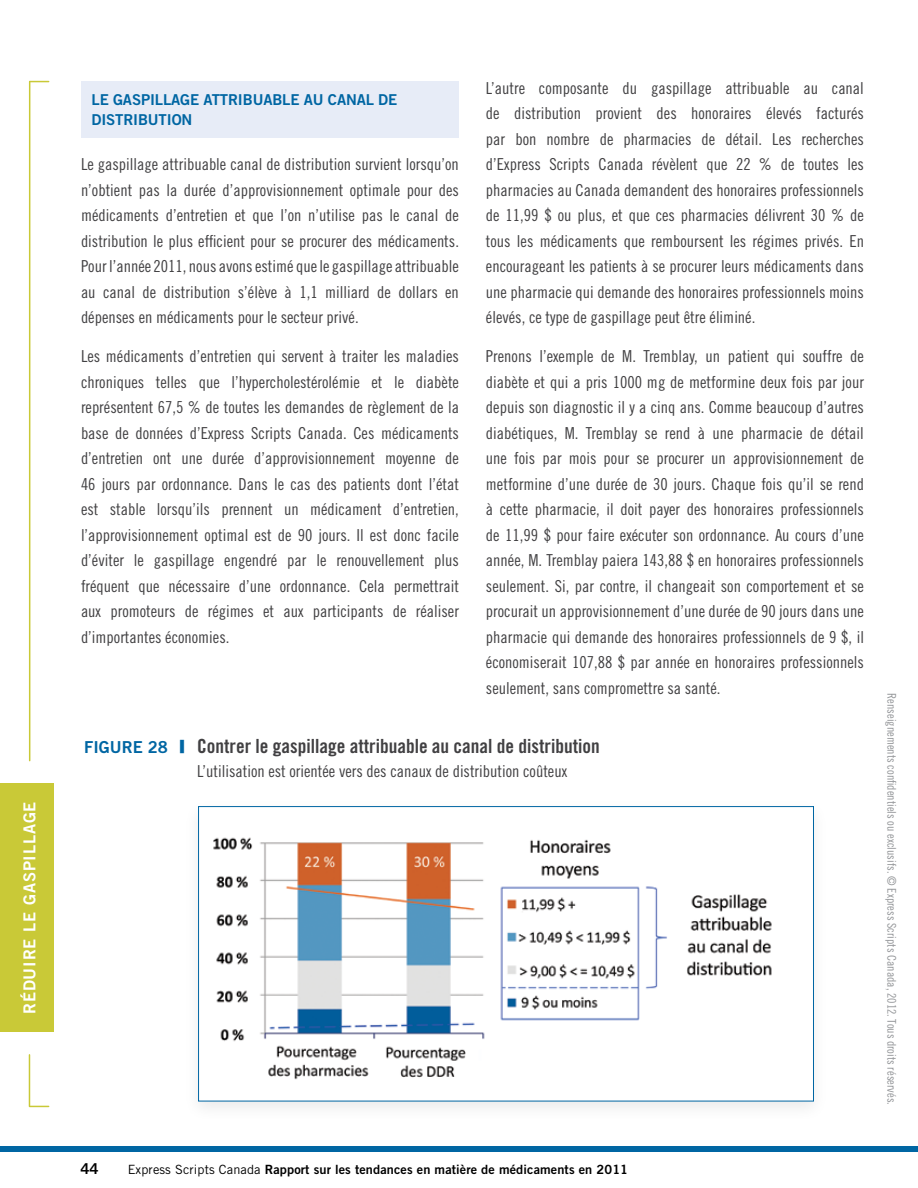
<style>
.page{position:relative;width:918px;height:1188px;background:#fff}
.page>*{position:absolute;margin:0;border:0;box-sizing:border-box;transform-origin:0 0}
.t1{font:19.5px "Trade Gothic Bold Cond Twenty";color:#414042}
.t2{font:16.5px/25.5px "Trade Gothic Cond Eighteen";color:#414042;text-align:justify}
.t3{font:16.5px "Trade Gothic Bold Two";letter-spacing:.05em;color:#fff}
.t4{font:15px/19.5px "Trade Gothic Bold Two";letter-spacing:-.01em;color:#0066a3}
.t5{font:15px "Trade Gothic Bold Two";color:#000}
.t6{font:12.75px "Trade Gothic Bold Two";letter-spacing:.01em;color:#000}
.t7{font:12px "Trade Gothic Cond Eighteen";color:#939598}
.s1{font-family:"Trade Gothic Bold Two";font-size:16.5px;color:#0066a3}
.s2{font-family:"Trade Gothic Bold Two";font-size:18px;color:#0066a3}
.s3{font-family:"Trade Gothic"}
</style>
<div class="page">
<div style="left:0;top:1146px;width:918px;height:6px;background:#0066a3"></div>
<div style="left:198px;top:806px;width:616px;height:295px;background:#fff;border:1px solid #0066a3"></div>
<img style="left:213px;top:837px;width:559px;height:243px">
<div style="left:81px;top:81px;width:378px;height:56px;background:#e1e8f6"></div>
<svg style="left:30px;top:81px;width:19px;height:1px"></svg>
<svg style="left:30px;top:1106px;width:19px;height:1px"></svg>
<hr style="left:29px;top:82px;width:1px;height:679px;background:#c9c937">
<hr style="left:29px;top:1055px;width:1px;height:51px;background:#c9c937">
<div style="left:0;top:783px;width:54px;height:249px;background:#c9c937"></div>
<p class="t3" style="left:19px;top:1014px;width:212px;rotate:-90deg">Réduire le gaspillage</p>
<p class="t4" style="left:92px;top:90px;width:32px">LE GAS</p>
<p class="t4" style="left:92px;top:90px;width:307px;text-indent:50px">PILLAG E ATTRIBUAB LE AU CANAL DE<br>DISTRIBUTION</p>
<p class="t2" style="left:81px;top:152px;width:380px">Le gaspillage attribuable canal de distribution survient lorsqu’on n’obtient pas la durée d’approvisionnement optimale pour des médicaments d’entretien et que l’on n’utilise pas le canal de distribution le plus efficient pour se procurer des médicaments.<br>Pour l’année 2011, nous avons estimé que le gaspillage attribuable au canal de distribution s’élève à 1,1 milliard de dollars en dépenses en médicaments pour le secteur privé.</p>
<p class="t2" style="left:81px;top:344px;width:380px">Les médicaments d’entretien qui servent à traiter les maladies chroniques telles que l’hypercholestérolémie et le diabète représentent 67,5 % de toutes les demandes de règlement de la base de données d’Express Scripts Canada. Ces médicaments d’entretien ont une durée d’approvisionnement moyenne de 46 jours par ordonnance. Dans le cas des patients dont l’état est stable lorsqu’ils prennent un médicament d’entretien, l’approvisionnement optimal est de 90 jours. Il est donc facile d’éviter le gaspillage engendré par le renouvellement plus fréquent que nécessaire d’une ordonnance. Cela permettrait aux promoteurs de régimes et aux participants de réaliser d’importantes économies.</p>
<p class="t2" style="left:486px;top:75px;width:380px">L’autre composante du gaspillage attribuable au canal de distribution provient des honoraires élevés facturés par bon nombre de pharmacies de détail. Les recherches d’Express Scripts Canada révèlent que 22 % de toutes les pharmacies au Canada demandent des honoraires professionnels de 11,99 $ ou plus, et que ces pharmacies délivrent 30 % de tous les médicaments que remboursent les régimes privés. En encourageant les patients à se procurer leurs médicaments dans une pharmacie qui demande des honoraires professionnels moins élevés, ce type de gaspillage peut être éliminé.</p>
<p class="t2" style="left:486px;top:343px;width:380px">Prenons l’exemple de M. Tremblay, un patient qui souffre de diabète et qui a pris 1000 mg de metformine deux fois par jour depuis son diagnostic il y a cinq ans. Comme beaucoup d’autres diabétiques, M. Tremblay se rend à une pharmacie de détail une fois par mois pour se procurer un approvisionnement de metformine d’une durée de 30 jours. Chaque fois qu’il se rend à cette pharmacie, il doit payer des honoraires professionnels de 11,99 $ pour faire exécuter son ordonnance. Au cours d’une année, M. Tremblay paiera 143,88 $ en honoraires professionnels seulement. Si, par contre, il changeait son comportement et se procurait un approvisionnement d’une durée de 90 jours dans une pharmacie qui demande des honoraires professionnels de 9 $, il économiserait 107,88 $ par année en honoraires professionnels seulement, sans compromettre sa santé.</p>
<p class="t1" style="left:84px;top:734px;width:517px"><span class="s1">FIGURE 28</span> <span class="s2">|</span> Contrer le gaspillage attribuable au canal de distribution</p>
<p class="t2" style="left:197px;top:758px;width:371px">L’utilisation est orientée vers des canaux de distribution coûteux</p>
<p class="t7" style="left:899px;top:693px;width:413px;rotate:90deg">Renseignements confidentiels ou exclusifs. © Express Scripts Canada, 2012. Tous droits réservés.</p>
<p class="t5" style="left:80px;top:1160px;width:20px">44</p>
<p class="t6" style="left:128px;top:1161px;width:502px"><span class="s3">Express Scripts Canada</span> Rapport sur les tendances en matière de médicaments en 2011</p>
</div>
